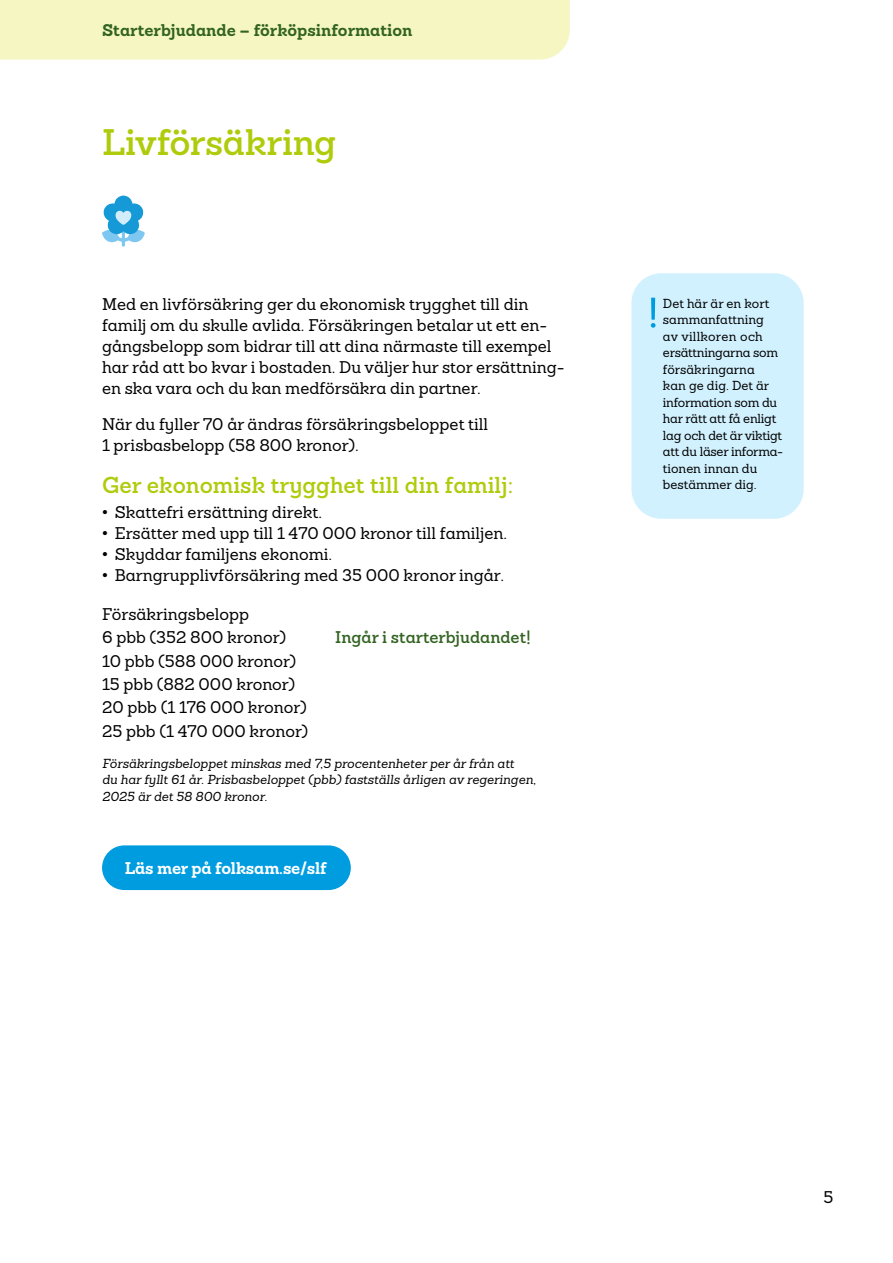
<style>
.page{position:relative;width:893px;height:1263px;background:#fff}
.page>*{position:absolute;margin:0;border:0;box-sizing:border-box;transform-origin:0 0}
.Rubrik_24_26{font:600 36px "Sanchez Folksam";letter-spacing:-.01em;color:#b0cb0b}
.Rubrik_15_18{font:600 22.5px "Sanchez Folksam";color:#b0cb0b}
.Brödtext_11_14{font:500 16.5px/21px "Sanchez Folksam";color:#000}
.Brödtext_nytt_stycke_2_11_14{font:500 16.5px/21px "Sanchez Folksam";color:#000}
.Huvud_-_låsupp_färg_1{font:700 16.5px "Sanchez Folksam";color:#326321}
.Tabell_Textmarkering{font:600 16.5px "Sanchez Folksam";color:#326321}
.t1{font:700 16.5px "Sanchez Folksam";letter-spacing:-.01em;color:#fff}
.t2{font:500 12.75px/16.5px "Sanchez Folksam";color:#000}
.Not{font:italic 500 12.75px/16.5px "Sanchez Folksam";color:#000}
.s1{font-family:"Arial";font-weight:400}
</style>
<div class="page">
<div style="left:0;top:0;width:570px;height:60px;background:#f5f6c1"></div>
<div style="left:631px;top:273px;width:173px;height:246px;background:#d2f1fe;border-radius:30px"></div>
<svg style="left:651px;top:298px;width:5px;height:30px"></svg>
<svg style="left:102px;top:196px;width:43px;height:51px"></svg>
<div style="left:102px;top:845px;width:249px;height:45px;background:#009ce0;border-radius:22px"></div>
<p class="Huvud_-_låsupp_färg_1" style="left:102px;top:19px;width:312px">Starterbjudande – förköpsinformation</p>
<p class="Rubrik_24_26" style="left:102px;top:118px;width:236px">Livförsäkring</p>
<p class="Brödtext_11_14" style="left:102px;top:293px;width:464px">Med en livförsäkring ger du ekonomisk trygghet till din familj om du skulle avlida. Försäkringen betalar ut ett en&shy;gångsbelopp som bidrar till att dina närmaste till exempel har råd att bo kvar i bostaden. Du väljer hur stor ersättning&shy;en ska vara och du kan medförsäkra din partner.</p>
<p class="Brödtext_nytt_stycke_2_11_14" style="left:102px;top:413px;width:388px">När du fyller 70 år ändras försäkringsbeloppet till<br>1 prisbasbelopp (58 800 kronor).</p>
<p class="Rubrik_15_18" style="left:102px;top:470px;width:413px">Ger ekonomisk trygghet till din familj:</p>
<p class="Brödtext_11_14" style="left:102px;top:502px;width:221px"><span class="s1">•</span> Skattefri ersättning direkt.</p>
<p class="Brödtext_11_14" style="left:102px;top:523px;width:407px"><span class="s1">•</span> Ersätter med upp till 1 470 000 kronor till familjen.</p>
<p class="Brödtext_11_14" style="left:102px;top:544px;width:232px"><span class="s1">•</span> Skyddar familjens ekonomi.</p>
<p class="Brödtext_11_14" style="left:102px;top:565px;width:404px"><span class="s1">•</span> Barngrupplivförsäkring med 35 000 kronor ingår.</p>
<p class="Brödtext_nytt_stycke_2_11_14" style="left:102px;top:603px;width:149px">Försäkringsbelopp</p>
<p class="Brödtext_11_14" style="left:102px;top:627px;width:186px">6 pbb (352 800 kronor)</p>
<p class="Tabell_Textmarkering" style="left:335px;top:626px;width:197px">Ingår i starterbjudandet!</p>
<p class="Brödtext_11_14" style="left:102px;top:650px;width:196px">10 pbb (588 000 kronor)</p>
<p class="Brödtext_11_14" style="left:102px;top:673px;width:195px">15 pbb (882 000 kronor)</p>
<p class="Brödtext_11_14" style="left:102px;top:697px;width:206px">20 pbb (1 176 000 kronor)</p>
<p class="Brödtext_11_14" style="left:102px;top:720px;width:208px">25 pbb (1 470 000 kronor)</p>
<p class="Not" style="left:102px;top:755px;width:435px">Försäkringsbeloppet minskas med 7,5 procentenheter per år från att<br>du har fyllt 61 år. Prisbasbeloppet (pbb) fastställs årligen av regeringen,<br>2025 är det 58 800 kronor.</p>
<p class="t1" style="left:125px;top:857px;width:204px">Läs mer på folksam.se/slf</p>
<p class="t2" style="left:663px;top:295px;width:122px">Det här är en kort sammanfattning<br>av villkoren och ersättningarna som försäkringarna<br>kan ge dig. Det är information som du har rätt att få enligt lag och det är viktigt att du läser informa&shy;tionen innan du bestämmer dig.</p>
<p class="Brödtext_11_14" style="left:823px;top:1187px;width:11px">5</p>
</div>
